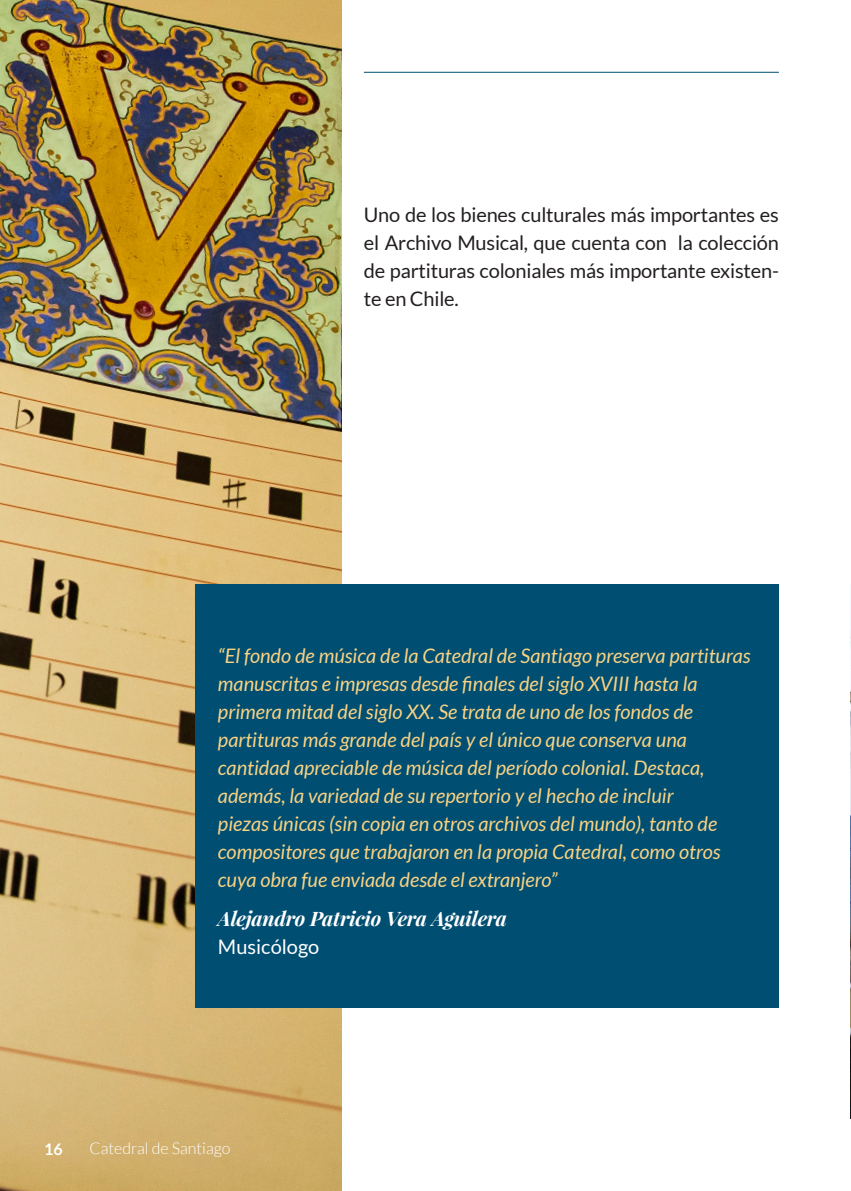
<style>
.page{position:relative;width:851px;height:1191px;background:#fff}
.page>*{position:absolute;margin:0;border:0;box-sizing:border-box;transform-origin:0 0}
.t1{font:italic 20px/28px "Lato";color:#f9d284}
.t2{font:20px/28px "Lato";letter-spacing:-.01em;color:#231f20;text-align:justify}
.t3{font:italic 700 20px/28px "Playfair Display";letter-spacing:-.01em;color:#fff}
.t4{font:300 16px "Lato";color:#fff}
.t5{font:700 16px "Lato";color:#fff}
.s1{font-family:"Lato";font-weight:400;font-style:normal}
</style>
<div class="page">
<img style="left:0;top:0;width:341px;height:1191px">
<div style="left:195px;top:584px;width:583px;height:424px;background:#004e71"></div>
<hr style="left:364px;top:72px;width:414px;height:1px;background:#004e71">
<p class="t2" style="left:364px;top:200px;width:416px">Uno de los bienes culturales más importantes es el Archivo Musical, que cuenta con la colección de partituras coloniales más importante existen&shy;te en Chile.</p>
<p class="t1" style="left:218px;top:642px;width:534px">“El fondo de música de la Catedral de Santiago preserva partituras manuscritas e impresas desde finales del siglo XVIII hasta la primera mitad del siglo XX. Se trata de uno de los fondos de partituras más grande del país y el único que conserva una cantidad apreciable de música del período colonial. Destaca, además, la variedad de su repertorio y el hecho de incluir<br>piezas únicas (sin copia en otros archivos del mundo), tanto de compositores que trabajaron en la propia Catedral, como otros cuya obra fue enviada desde el extranjero”</p>
<p class="t3" style="left:218px;top:904px;width:290px">Alejandro Patricio Vera Aguilera<br><span class="s1">Musicólogo</span></p>
<p class="t5" style="left:44px;top:1139px;width:20px">16</p>
<p class="t4" style="left:89px;top:1140px;width:143px">Catedral de Santiago</p>
</div>
